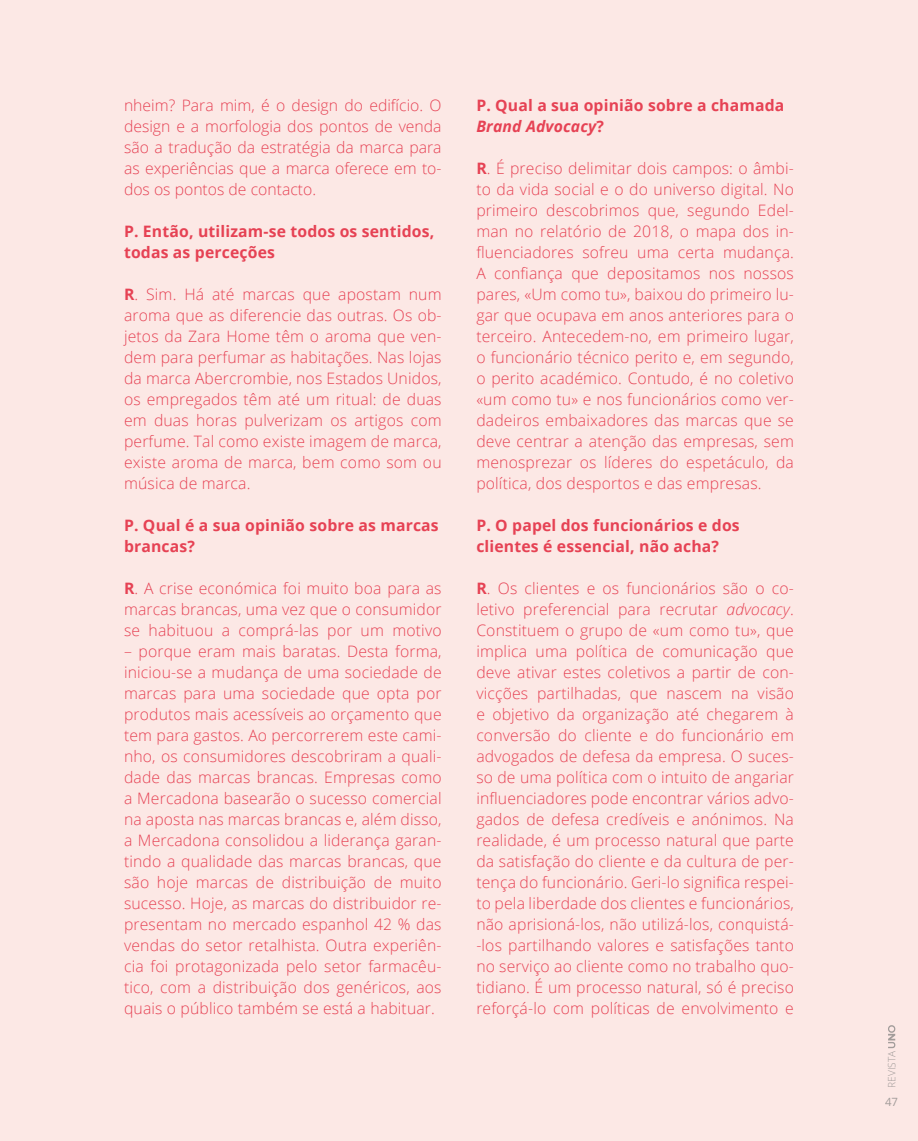
<style>
.page{position:relative;width:918px;height:1141px;background:#fce8e5}
.page>*{position:absolute;margin:0;border:0;box-sizing:border-box;transform-origin:0 0}
.t1{font:300 15.75px/21px "Open Sans";letter-spacing:.01em;color:#e64254;text-align:justify}
.t2{font:700 15.75px/21px "Open Sans";letter-spacing:.01em;color:#e64254}
.t3{font:11.38px "Open Sans";color:#a4acac}
.t4{font:300 10.15px "Open Sans";color:#a4acac}
.s1{font-weight:700}
.s2{font-style:italic}
</style>
<div class="page">
<svg style="left:888px;top:1025px;width:7px;height:23px"></svg>
<p class="t1" style="left:124px;top:95px;width:319px">nheim? Para mim, é o design do edifício. O design e a morfologia dos pontos de venda são a tradução da estratégia da marca para as experiências que a marca oferece em to&shy;dos os pontos de contacto.</p>
<p class="t2" style="left:124px;top:221px;width:312px">P. Então, utilizam-se todos os sentidos, todas as perceções</p>
<p class="t1" style="left:124px;top:284px;width:319px"><span class="s1">R</span>. Sim. Há até marcas que apostam num aroma que as diferencie das outras. Os ob&shy;jetos da Zara Home têm o aroma que ven&shy;dem para perfumar as habitações. Nas lojas da marca Abercrombie, nos Estados Unidos, os empregados têm até um ritual: de duas em duas horas pulverizam os artigos com perfume. Tal como existe imagem de marca, existe aroma de marca, bem como som ou música de marca.</p>
<p class="t2" style="left:124px;top:515px;width:316px">P. Qual é a sua opinião sobre as marcas brancas?</p>
<p class="t1" style="left:124px;top:578px;width:319px"><span class="s1">R</span>. A crise económica foi muito boa para as marcas brancas, uma vez que o consumidor se habituou a comprá-las por um motivo</p>
<p class="t1" style="left:124px;top:641px;width:319px">– porque eram mais baratas. Desta forma, iniciou-se a mudança de uma sociedade de marcas para uma sociedade que opta por produtos mais acessíveis ao orçamento que tem para gastos. Ao percorrerem este cami&shy;nho, os consumidores descobriram a quali&shy;dade das marcas brancas. Empresas como a Mercadona basearão o sucesso comercial na aposta nas marcas brancas e, além disso, a Mercadona consolidou a liderança garan&shy;tindo a qualidade das marcas brancas, que são hoje marcas de distribuição de muito sucesso. Hoje, as marcas do distribuidor re&shy;presentam no mercado espanhol 42 % das vendas do setor retalhista. Outra experiên&shy;cia foi protagonizada pelo setor farmacêu&shy;tico, com a distribuição dos genéricos, aos quais o público também se está a habituar.</p>
<p class="t2" style="left:476px;top:94px;width:309px">P. Qual a sua opinião sobre a chamada<br><span class="s2">Brand Advocacy</span>?</p>
<p class="t1" style="left:476px;top:157px;width:319px"><span class="s1">R</span>. É preciso delimitar dois campos: o âmbi&shy;to da vida social e o do universo digital. No primeiro descobrimos que, segundo Edel&shy;man no relatório de 2018, o mapa dos in&shy;fluenciadores sofreu uma certa mudança.<br>A confiança que depositamos nos nossos pares, «Um como tu», baixou do primeiro lu&shy;gar que ocupava em anos anteriores para o terceiro. Antecedem-no, em primeiro lugar, o funcionário técnico perito e, em segundo, o perito académico. Contudo, é no coletivo «um como tu» e nos funcionários como ver&shy;dadeiros embaixadores das marcas que se deve centrar a atenção das empresas, sem menosprezar os líderes do espetáculo, da política, dos desportos e das empresas.</p>
<p class="t2" style="left:476px;top:514px;width:265px">P. O papel dos funcionários e dos clientes é essencial, não acha?</p>
<p class="t1" style="left:476px;top:577px;width:319px"><span class="s1">R</span>. Os clientes e os funcionários são o co&shy;letivo preferencial para recrutar <span class="s2">advocacy</span>.<br>Constituem o grupo de «um como tu», que implica uma política de comunicação que deve ativar estes coletivos a partir de con&shy;vicções partilhadas, que nascem na visão e objetivo da organização até chegarem à conversão do cliente e do funcionário em advogados de defesa da empresa. O suces&shy;so de uma política com o intuito de angariar influenciadores pode encontrar vários advo&shy;gados de defesa credíveis e anónimos. Na realidade, é um processo natural que parte da satisfação do cliente e da cultura de per&shy;tença do funcionário. Geri-lo significa respei&shy;to pela liberdade dos clientes e funcionários, não aprisioná-los, não utilizá-los, conquistá--los partilhando valores e satisfações tanto no serviço ao cliente como no trabalho quo&shy;tidiano. É um processo natural, só é preciso reforçá-lo com políticas de envolvimento e</p>
<p class="t4" style="left:884px;top:1088px;width:38px;rotate:-90deg">REVISTA</p>
<p class="t3" style="left:885px;top:1094px;width:14px">47</p>
</div>
